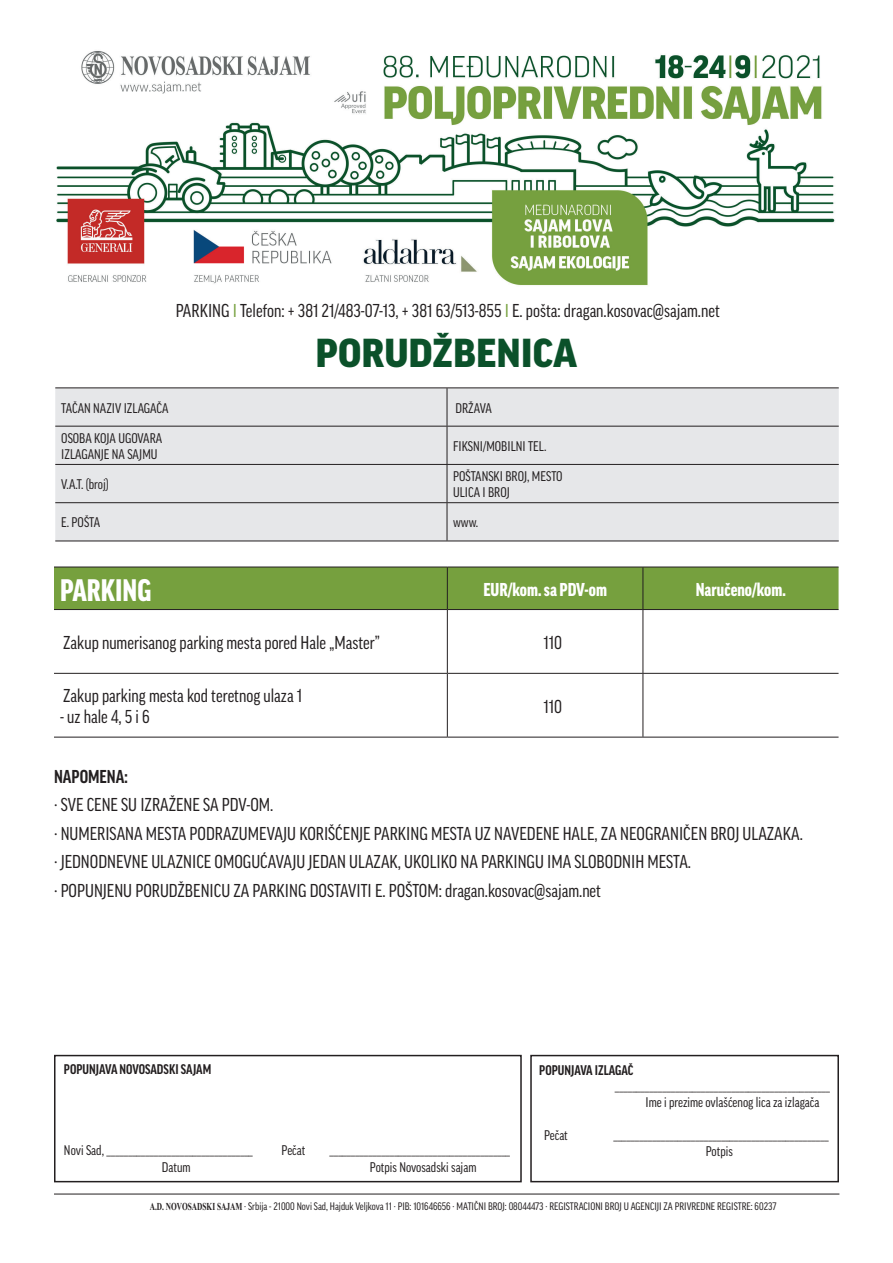
<style>
.page{position:relative;width:893px;height:1263px;background:#fff}
.page>*{position:absolute;margin:0;border:0;box-sizing:border-box;transform-origin:0 0}
.t1{font:900 39px "Good Pro";color:#0b512a}
.t2{font:900 condensed 30px "Good Pro";color:#fff}
.t3{font:condensed 18px/28.5px "Good Pro";color:#231f20}
.t4{font:900 condensed 18px "Good Pro";color:#fff}
.t5{font:700 condensed 18px "Good Pro";color:#231f20}
.t6{font:condensed 13.5px/16.2px "Good Pro";color:#231f20}
.t7{font:700 condensed 13.5px "Good Pro";color:#231f20}
.t8{font:condensed 10.5px "Good Pro";color:#231f20}
.s1{color:#76a03e}
.s2{font-family:"Times New Roman";font-weight:700;font-stretch:normal}
</style>
<div class="page">
<img style="left:56px;top:51px;width:779px;height:235px">
<div style="left:54px;top:568px;width:784px;height:41px;background:#76a03e"></div>
<hr style="left:54px;top:567px;width:393px;height:1px;background:#231f20">
<hr style="left:447px;top:567px;width:196px;height:1px;background:#231f20">
<hr style="left:447px;top:567px;width:1px;height:42px;background:#231f20">
<hr style="left:643px;top:567px;width:195px;height:1px;background:#231f20">
<hr style="left:643px;top:567px;width:1px;height:42px;background:#231f20">
<hr style="left:54px;top:609px;width:393px;height:1px;background:#231f20">
<hr style="left:447px;top:609px;width:196px;height:1px;background:#231f20">
<hr style="left:447px;top:610px;width:1px;height:63px;background:#231f20">
<hr style="left:643px;top:609px;width:195px;height:1px;background:#231f20">
<hr style="left:643px;top:610px;width:1px;height:63px;background:#231f20">
<hr style="left:54px;top:673px;width:393px;height:1px;background:#231f20">
<hr style="left:447px;top:673px;width:196px;height:1px;background:#231f20">
<hr style="left:447px;top:674px;width:1px;height:63px;background:#231f20">
<hr style="left:643px;top:673px;width:195px;height:1px;background:#231f20">
<hr style="left:643px;top:674px;width:1px;height:63px;background:#231f20">
<hr style="left:54px;top:737px;width:393px;height:1px;background:#231f20">
<hr style="left:447px;top:737px;width:196px;height:1px;background:#231f20">
<hr style="left:643px;top:737px;width:195px;height:1px;background:#231f20">
<div style="left:530px;top:1055px;width:309px;height:127px;border:2px solid #231f20"></div>
<hr style="left:54px;top:1194px;width:785px;height:1px;background:#231f20">
<div style="left:54px;top:1055px;width:468px;height:127px;border:2px solid #231f20"></div>
<div style="left:55px;top:388px;width:784px;height:153px;background:#e6e7e9"></div>
<hr style="left:55px;top:387px;width:392px;height:1px;background:#231f20">
<hr style="left:447px;top:387px;width:392px;height:1px;background:#231f20">
<hr style="left:447px;top:388px;width:1px;height:38px;background:#231f20">
<hr style="left:55px;top:426px;width:392px;height:1px;background:#231f20">
<hr style="left:447px;top:426px;width:392px;height:1px;background:#231f20">
<hr style="left:447px;top:426px;width:1px;height:38px;background:#231f20">
<hr style="left:55px;top:464px;width:392px;height:1px;background:#231f20">
<hr style="left:447px;top:464px;width:392px;height:1px;background:#231f20">
<hr style="left:447px;top:465px;width:1px;height:37px;background:#231f20">
<hr style="left:55px;top:502px;width:392px;height:1px;background:#231f20">
<hr style="left:447px;top:502px;width:392px;height:1px;background:#231f20">
<hr style="left:447px;top:503px;width:1px;height:38px;background:#231f20">
<hr style="left:55px;top:541px;width:392px;height:1px;background:#231f20">
<hr style="left:447px;top:541px;width:392px;height:1px;background:#231f20">
<p class="t3" style="left:176px;top:296px;width:546px">PARKING <span class="s1">I</span> Telefon: + 381 21/483-07-13, + 381 63/513-855 <span class="s1">I</span> E. pošta: dragan.kosovac@sajam.net</p>
<h1 class="t1" style="left:316px;top:331px;width:263px">PORUDŽBENICA</h1>
<p class="t6" style="left:61px;top:400px;width:109px">TAČAN NAZIV IZLAGAČA</p>
<p class="t6" style="left:455px;top:400px;width:38px">DRŽAVA</p>
<p class="t6" style="left:61px;top:430px;width:102px">OSOBA KOJA UGOVARA<br>IZLAGANJE NA SAJMU</p>
<p class="t6" style="left:453px;top:438px;width:95px">FIKSNI/MOBILNI TEL.</p>
<p class="t6" style="left:61px;top:476px;width:49px">V.A.T. (broj)</p>
<p class="t6" style="left:453px;top:468px;width:111px">POŠTANSKI BROJ, MESTO<br>ULICA I BROJ</p>
<p class="t6" style="left:61px;top:514px;width:41px">E. POŠTA</p>
<p class="t6" style="left:453px;top:514px;width:27px">www.</p>
<h2 class="t2" style="left:60px;top:573px;width:93px">PARKING</h2>
<p class="t4" style="left:483px;top:579px;width:125px">EUR/kom. sa PDV-om</p>
<p class="t4" style="left:696px;top:579px;width:91px">Naručeno/kom.</p>
<p class="t3" style="left:63px;top:628px;width:318px">Zakup numerisanog parking mesta pored Hale „Master”</p>
<p class="t3" style="left:543px;top:628px;width:20px">110</p>
<p class="t3" style="left:63px;top:681px;width:240px">Zakup parking mesta kod teretnog ulaza 1</p>
<p class="t3" style="left:60px;top:703px;width:91px">- uz hale 4, 5 i 6</p>
<p class="t3" style="left:543px;top:692px;width:20px">110</p>
<p class="t5" style="left:54px;top:766px;width:75px">NAPOMENA:</p>
<p class="t3" style="left:54px;top:790px;width:750px">· SVE CENE SU IZRAŽENE SA PDV-OM.<br>· NUMERISANA MESTA PODRAZUMEVAJU KORIŠĆENJE PARKING MESTA UZ NAVEDENE HALE, ZA NEOGRANIČEN BROJ ULAZAKA. · JEDNODNEVNE ULAZNICE OMOGUĆAVAJU JEDAN ULAZAK, UKOLIKO NA PARKINGU IMA SLOBODNIH MESTA.<br>· POPUNJENU PORUDŽBENICU ZA PARKING DOSTAVITI E. POŠTOM: dragan.kosovac@sajam.net</p>
<p class="t7" style="left:64px;top:1062px;width:149px">POPUNJAVA NOVOSADSKI SAJAM</p>
<p class="t6" style="left:64px;top:1142px;width:190px">Novi Sad, __________________________________</p>
<p class="t6" style="left:282px;top:1142px;width:25px">Pečat</p>
<p class="t6" style="left:329px;top:1142px;width:182px">__________________________________________</p>
<p class="t6" style="left:162px;top:1159px;width:30px">Datum</p>
<p class="t6" style="left:370px;top:1159px;width:108px">Potpis Novosadski sajam</p>
<p class="t7" style="left:539px;top:1063px;width:96px">POPUNJAVA IZLAGAČ</p>
<p class="t6" style="left:645px;top:1078px;width:186px;text-indent:-31px">__________________________________________________<br>Ime i prezime ovlašćenog lica za izlagača</p>
<p class="t6" style="left:544px;top:1127px;width:25px">Pečat</p>
<p class="t6" style="left:613px;top:1127px;width:217px;text-align:center">__________________________________________________<br>Potpis</p>
<p class="t8" style="left:150px;top:1200px;width:628px"><span class="s2">A.D. NOVOSADSKI SAJAM</span> · Srbija - 21000 Novi Sad, Hajduk Veljkova 11 · PIB: 101646656 · MATIČNI BROJ: 08044473 · REGISTRACIONI BROJ U AGENCIJI ZA PRIVREDNE REGISTRE: 60237</p>
</div>
